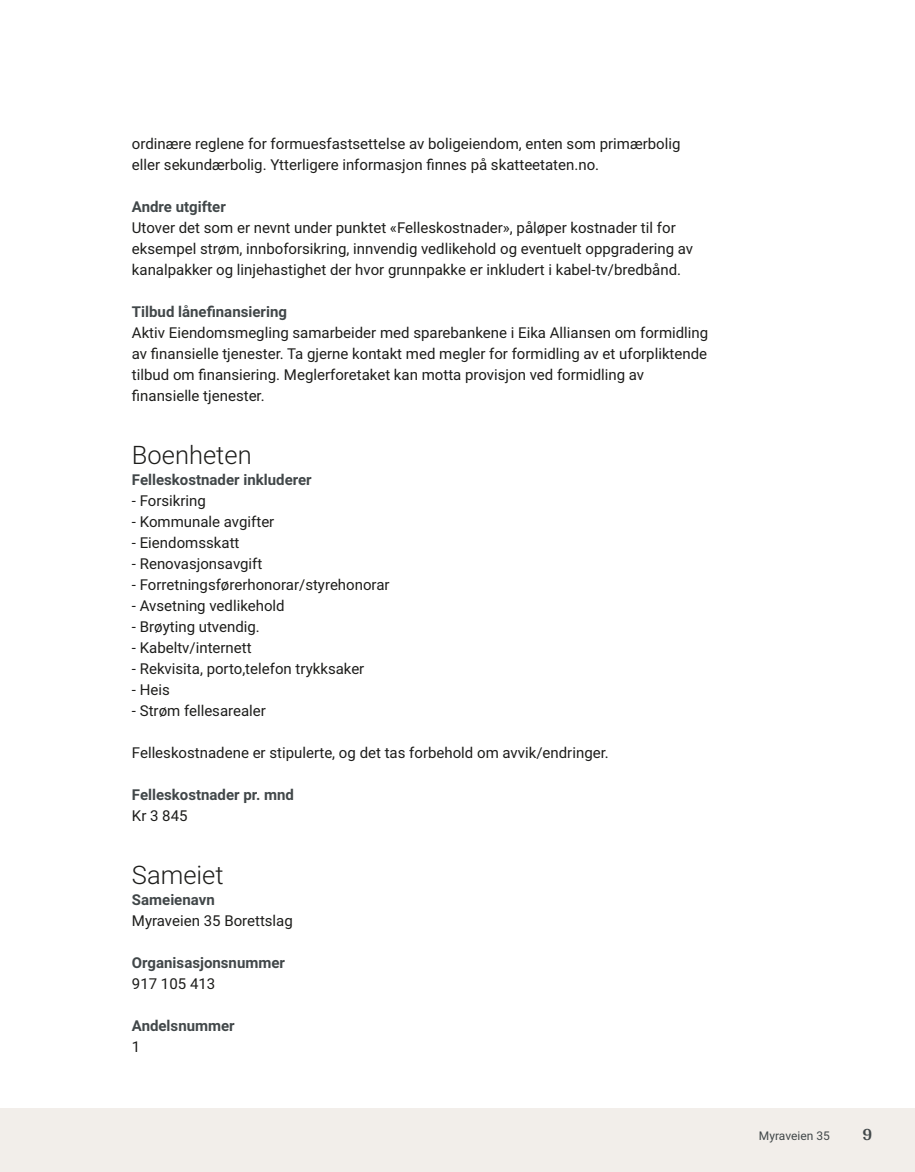
<style>
.page{position:relative;width:915px;height:1172px;background:#fff}
.page>*{position:absolute;margin:0;border:0;box-sizing:border-box;transform-origin:0 0}
.t1{font:300 25.5px "Roboto Vitec";color:#1d1d1b}
.t2{font:700 18px "Arya";color:#414749}
.t3{font:15px/21px "Roboto Vitec";color:#1d1d1b}
.t4{font:700 15px "Roboto Vitec";color:#414749}
.t5{font:12px "Roboto Vitec";color:#414749}
</style>
<div class="page">
<div style="left:0;top:1108px;width:914px;height:64px;background:#f2eeea"></div>
<p class="t3" style="left:132px;top:132px;width:550px">ordinære reglene for formuesfastsettelse av boligeiendom, enten som primærbolig eller sekundærbolig. Ytterligere informasjon finnes på skatteetaten.no.</p>
<p class="t4" style="left:132px;top:196px;width:95px">Andre utgifter</p>
<p class="t3" style="left:132px;top:216px;width:562px">Utover det som er nevnt under punktet «Felleskostnader», påløper kostnader til for eksempel strøm, innboforsikring, innvendig vedlikehold og eventuelt oppgradering av kanalpakker og linjehastighet der hvor grunnpakke er inkludert i kabel‑tv/bredbånd.</p>
<p class="t4" style="left:132px;top:301px;width:156px">Tilbud lånefinansiering</p>
<p class="t3" style="left:132px;top:321px;width:577px">Aktiv Eiendomsmegling samarbeider med sparebankene i Eika Alliansen om formidling av finansielle tjenester. Ta gjerne kontakt med megler for formidling av et uforpliktende tilbud om finansiering. Meglerforetaket kan motta provisjon ved formidling av finansielle tjenester.</p>
<h1 class="t1" style="left:132px;top:437px;width:121px">Boenheten</h1>
<p class="t4" style="left:132px;top:469px;width:181px">Felleskostnader inkluderer</p>
<p class="t3" style="left:132px;top:489px;width:259px">‑ Forsikring<br>‑ Kommunale avgifter<br>‑ Eiendomsskatt<br>‑ Renovasjonsavgift<br>‑ Forretningsførerhonorar/styrehonorar ‑ Avsetning vedlikehold<br>‑ Brøyting utvendig.<br>‑ Kabeltv/internett<br>‑ Rekvisita, porto,telefon trykksaker<br>‑ Heis<br>‑ Strøm fellesarealer</p>
<p class="t3" style="left:132px;top:741px;width:478px">Felleskostnadene er stipulerte, og det tas forbehold om avvik/endringer.</p>
<p class="t4" style="left:132px;top:784px;width:164px">Felleskostnader pr. mnd</p>
<p class="t3" style="left:132px;top:804px;width:57px">Kr 3 845</p>
<h1 class="t1" style="left:132px;top:857px;width:93px">Sameiet</h1>
<p class="t4" style="left:132px;top:889px;width:84px">Sameienavn</p>
<p class="t3" style="left:132px;top:909px;width:162px">Myraveien 35 Borettslag</p>
<p class="t4" style="left:132px;top:952px;width:154px">Organisasjonsnummer</p>
<p class="t3" style="left:132px;top:972px;width:85px">917 105 413</p>
<p class="t4" style="left:132px;top:1015px;width:104px">Andelsnummer</p>
<p class="t3" style="left:132px;top:1035px;width:10px">1</p>
<p class="t5" style="left:758px;top:1127px;width:72px">Myraveien 35</p>
<p class="t2" style="left:862px;top:1123px;width:11px">9</p>
</div>
